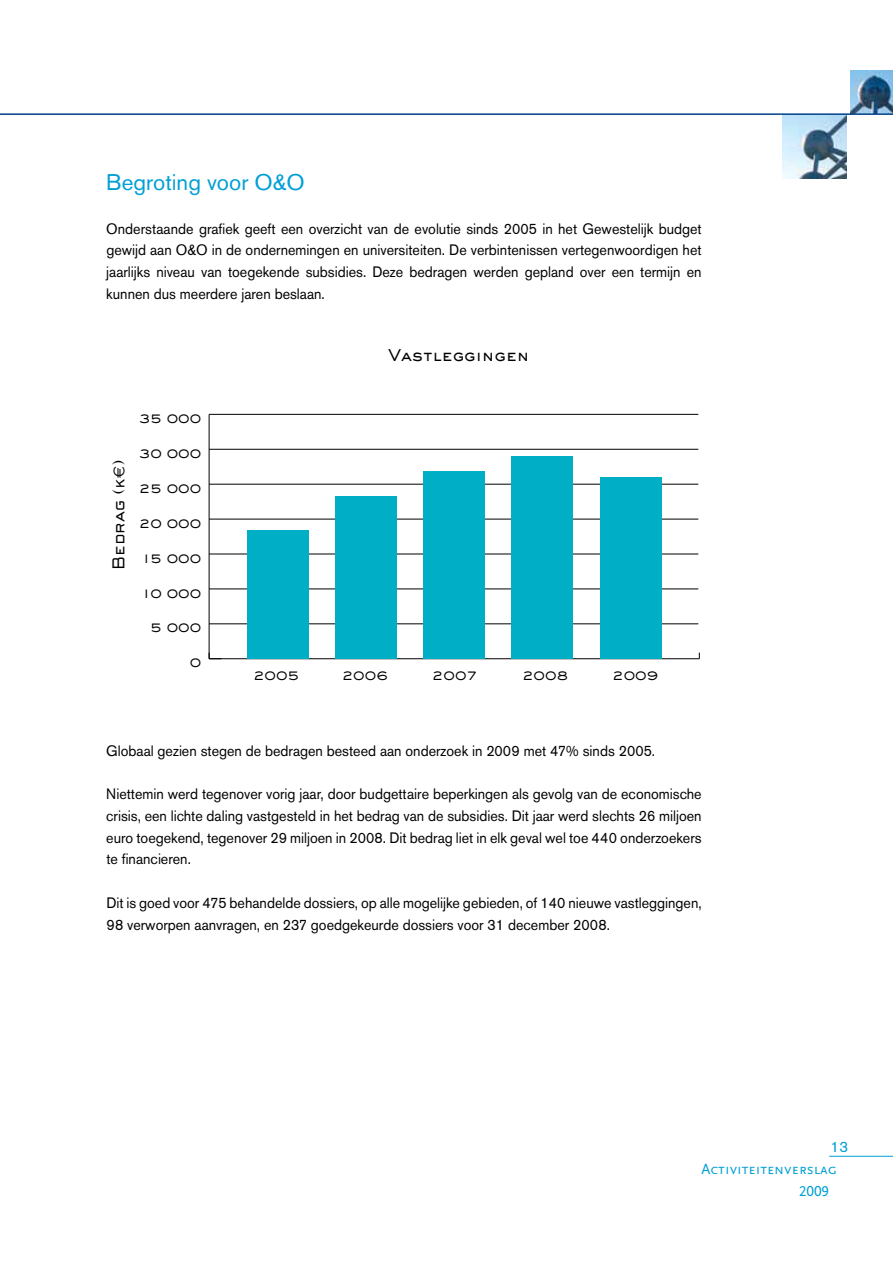
<style>
.page{position:relative;width:893px;height:1263px;background:#fff}
.page>*{position:absolute;margin:0;border:0;box-sizing:border-box;transform-origin:0 0}
.t1{font:22.5px "Akzidenz Grotesk BE";color:#009fd5}
.t2{font:500 15.9px "AT Sackers Gothic";color:#000}
.t3{font:15.9px "AT Sackers Square Gothic";color:#000}
.t4{font:15px/21.8px "Akzidenz Grotesk BE";color:#000;text-align:justify;scale:.95 1}
.t5{font:15px/21.8px "Scala Sans Caps";color:#009fd5}
.t6{font:15px "Akzidenz Grotesk BE";color:#009fd5}
.t7{font:500 13.05px "AT Sackers Gothic";color:#000}
.s1{font-family:"Euro Sans"}
</style>
<div class="page">
<img style="left:783px;top:115px;width:63px;height:63px">
<img style="left:850px;top:71px;width:43px;height:42px">
<hr style="left:829px;top:1156px;width:64px;height:1px;background:#009fd5">
<hr style="left:209px;top:658px;width:490px;height:1px;background:#000">
<hr style="left:209px;top:414px;width:1px;height:245px;background:#000">
<svg style="left:209px;top:653px;width:12px;height:6px"></svg>
<hr style="left:209px;top:624px;width:489px;height:1px;background:#000">
<hr style="left:209px;top:589px;width:489px;height:1px;background:#000">
<hr style="left:209px;top:554px;width:489px;height:1px;background:#000">
<hr style="left:209px;top:519px;width:489px;height:1px;background:#000">
<hr style="left:209px;top:484px;width:489px;height:1px;background:#000">
<hr style="left:209px;top:449px;width:489px;height:1px;background:#000">
<hr style="left:209px;top:414px;width:489px;height:1px;background:#000">
<div style="left:600px;top:478px;width:62px;height:181px;background:#00aec6"></div>
<div style="left:512px;top:456px;width:61px;height:203px;background:#00aec6"></div>
<div style="left:423px;top:471px;width:62px;height:188px;background:#00aec6"></div>
<div style="left:335px;top:496px;width:62px;height:163px;background:#00aec6"></div>
<div style="left:247px;top:530px;width:62px;height:129px;background:#00aec6"></div>
<hr style="left:0;top:113px;width:893px;height:2px;background:#004189">
<h1 class="t1" style="left:106px;top:174px;width:200px">Begroting voor O&amp;O</h1>
<p class="t4" style="left:106px;top:219px;width:628px">Onderstaande grafiek geeft een overzicht van de evolutie sinds 2005 in het Gewestelijk budget gewijd aan O&amp;O in de ondernemingen en universiteiten. De verbintenissen vertegenwoordigen het jaarlijks niveau van toegekende subsidies. Deze bedragen werden gepland over een termijn en kunnen dus meerdere jaren beslaan.</p>
<p class="t3" style="left:110px;top:570px;width:112px;rotate:-90deg">Bedrag (k<span class="s1">€</span>)</p>
<p class="t7" style="left:139px;top:411px;width:64px">35 000</p>
<p class="t7" style="left:139px;top:446px;width:64px">30 000</p>
<p class="t7" style="left:139px;top:481px;width:64px">25 000</p>
<p class="t7" style="left:139px;top:515px;width:64px">20 000</p>
<p class="t7" style="left:142px;top:550px;width:61px">15 000</p>
<p class="t7" style="left:142px;top:585px;width:61px">10 000</p>
<p class="t7" style="left:150px;top:620px;width:53px">5 000</p>
<p class="t7" style="left:190px;top:655px;width:13px">0</p>
<p class="t2" style="left:388px;top:346px;width:143px">Vastleggingen</p>
<p class="t7" style="left:253px;top:667px;width:48px">2005</p>
<p class="t7" style="left:342px;top:667px;width:48px">2006</p>
<p class="t7" style="left:432px;top:667px;width:48px">2007</p>
<p class="t7" style="left:522px;top:667px;width:48px">2008</p>
<p class="t7" style="left:612px;top:667px;width:48px">2009</p>
<p class="t4" style="left:106px;top:741px;width:579px">Globaal gezien stegen de bedragen besteed aan onderzoek in 2009 met 47% sinds 2005.</p>
<p class="t4" style="left:106px;top:785px;width:628px">Niettemin werd tegenover vorig jaar, door budgettaire beperkingen als gevolg van de economische crisis, een lichte daling vastgesteld in het bedrag van de subsidies. Dit jaar werd slechts 26 miljoen euro toegekend, tegenover 29 miljoen in 2008. Dit bedrag liet in elk geval wel toe 440 onderzoekers te financieren.</p>
<p class="t4" style="left:106px;top:893px;width:628px">Dit is goed voor 475 behandelde dossiers, op alle mogelijke gebieden, of 140 nieuwe vastleggingen,<br>98 verworpen aanvragen, en 237 goedgekeurde dossiers voor 31 december 2008.</p>
<p class="t6" style="left:831px;top:1141px;width:19px">13</p>
<p class="t5" style="left:799px;top:1158px;width:40px;text-indent:-98px">Activiteitenverslag<br>2009</p>
</div>
